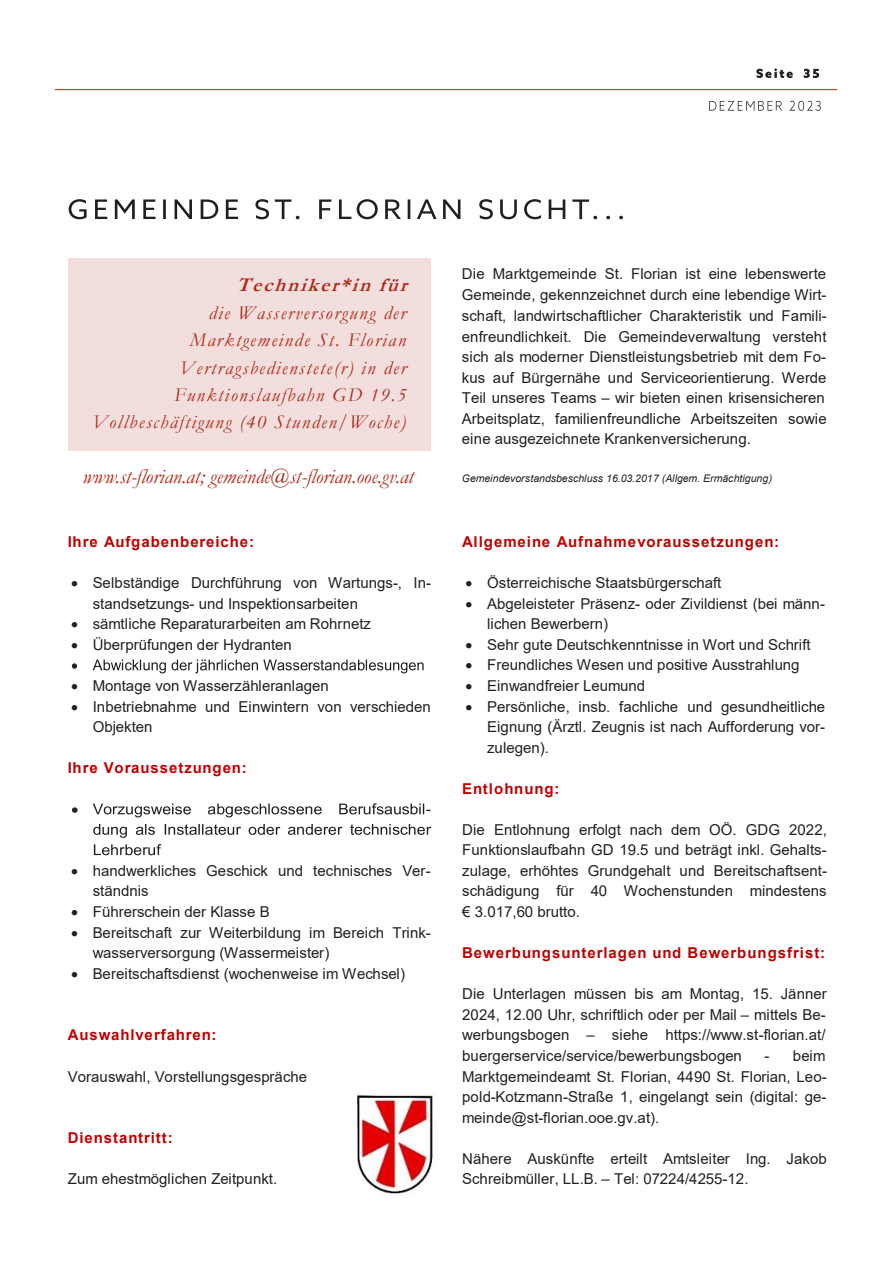
<style>
.page{position:relative;width:893px;height:1263px;background:#fff}
.page>*{position:absolute;margin:0;border:0;box-sizing:border-box;transform-origin:0 0}
.t1{font:italic 21px "Garamond";letter-spacing:-.005em;color:#ac2717}
.t2{font:italic 19.5px/27.5px "Garamond";letter-spacing:.08em;color:#ac2717;text-align:right}
.t3{font:italic 700 19.5px "Garamond";color:#ac2717}
.t4{font:15px/20.5px "Arial";letter-spacing:.005em;color:#231f20}
.t5{font:700 15px "Arial";letter-spacing:.065em;color:#c00000}
.t6{font:italic 10.5px "Arial";color:#231f20}
</style>
<div class="page">
<img style="left:756px;top:68px;width:48px;height:10px">
<img style="left:804px;top:68px;width:16px;height:10px">
<img style="left:709px;top:100px;width:112px;height:11px">
<hr style="left:55px;top:89px;width:782px;height:1px;background:#ac2717">
<div style="left:68px;top:258px;width:362px;height:192px;background:#f2dfdd"></div>
<svg style="left:72px;top:663px;width:5px;height:6px"></svg>
<svg style="left:93px;top:659px;width:331px;height:14px"></svg>
<svg style="left:72px;top:807px;width:6px;height:6px"></svg>
<svg style="left:93px;top:803px;width:337px;height:14px"></svg>
<svg style="left:93px;top:824px;width:338px;height:14px"></svg>
<svg style="left:94px;top:844px;width:67px;height:11px"></svg>
<svg style="left:69px;top:199px;width:391px;height:20px"></svg>
<svg style="left:479px;top:199px;width:144px;height:20px"></svg>
<img style="left:357px;top:1095px;width:76px;height:99px">
<h2 class="t3" style="left:236px;top:272px;width:180px">Techniker*in für</h2>
<h2 class="t2" style="left:92px;top:298px;width:316px">die Wasserversorgung der<br>Marktgemeinde St. Florian<br>Vertragsbedienstete(r) in der<br>Funktionslaufbahn GD 19.5<br>Vollbeschäftigung (40 Stunden/Woche)</h2>
<p class="t4" style="left:462px;top:264px;width:366px;text-align:justify">Die Marktgemeinde St. Florian ist eine lebenswerte Gemeinde, gekennzeichnet durch eine lebendige Wirt&shy;schaft, landwirtschaftlicher Charakteristik und Famili&shy;enfreundlichkeit. Die Gemeindeverwaltung versteht sich als moderner Dienstleistungsbetrieb mit dem Fo&shy;kus auf Bürgernähe und Serviceorientierung. Werde Teil unseres Teams – wir bieten einen krisensicheren Arbeitsplatz, familienfreundliche Arbeitszeiten sowie eine ausgezeichnete Krankenversicherung.</p>
<h1 class="t1" style="left:83px;top:462px;width:332px">www.st-florian.at; gemeinde@st-florian.ooe.gv.at</h1>
<p class="t6" style="left:462px;top:472px;width:312px">Gemeindevorstandsbeschluss 16.03.2017 (Allgem. Ermächtigung)</p>
<p class="t5" style="left:68px;top:531px;width:188px">Ihre Aufgabenbereiche:</p>
<p class="t4" style="left:93px;top:573px;width:340px;text-indent:-22px">• Selbständige Durchführung von Wartungs-, In&shy;standsetzungs- und Inspektionsarbeiten</p>
<p class="t4" style="left:71px;top:614px;width:301px">• sämtliche Reparaturarbeiten am Rohrnetz</p>
<p class="t4" style="left:71px;top:634px;width:222px">• Überprüfungen der Hydranten</p>
<p class="t4" style="left:71px;top:675px;width:259px">• Montage von Wasserzähleranlagen</p>
<p class="t4" style="left:93px;top:696px;width:339px;text-indent:-22px">• Inbetriebnahme und Einwintern von verschieden<br>Objekten</p>
<p class="t5" style="left:68px;top:757px;width:180px">Ihre Voraussetzungen:</p>
<p class="t4" style="left:93px;top:860px;width:339px;text-indent:-22px">• handwerkliches Geschick und technisches Ver&shy;ständnis</p>
<p class="t4" style="left:71px;top:901px;width:200px">• Führerschein der Klasse B</p>
<p class="t4" style="left:93px;top:922px;width:340px;text-indent:-22px">• Bereitschaft zur Weiterbildung im Bereich Trink&shy;wasserversorgung (Wassermeister)</p>
<p class="t4" style="left:71px;top:963px;width:336px">• Bereitschaftsdienst (wochenweise im Wechsel)</p>
<p class="t5" style="left:68px;top:1024px;width:150px">Auswahlverfahren:</p>
<p class="t4" style="left:68px;top:1066px;width:241px">Vorauswahl, Vorstellungsgespräche</p>
<p class="t5" style="left:68px;top:1127px;width:107px">Dienstantritt:</p>
<p class="t4" style="left:68px;top:1168px;width:211px">Zum ehestmöglichen Zeitpunkt.</p>
<p class="t5" style="left:462px;top:531px;width:319px">Allgemeine Aufnahmevoraussetzungen:</p>
<p class="t4" style="left:465px;top:572px;width:257px">• Österreichische Staatsbürgerschaft</p>
<p class="t4" style="left:487px;top:593px;width:339px;text-indent:-22px">• Abgeleisteter Präsenz- oder Zivildienst (bei männ&shy;lichen Bewerbern)</p>
<p class="t4" style="left:465px;top:634px;width:347px">• Sehr gute Deutschkenntnisse in Wort und Schrift</p>
<p class="t4" style="left:465px;top:655px;width:335px">• Freundliches Wesen und positive Ausstrahlung</p>
<p class="t4" style="left:465px;top:675px;width:181px">• Einwandfreier Leumund</p>
<p class="t4" style="left:487px;top:696px;width:340px;text-align:justify;text-indent:-22px">• Persönliche, insb. fachliche und gesundheitliche Eignung (Ärztl. Zeugnis ist nach Aufforderung vor&shy;zulegen).</p>
<p class="t5" style="left:462px;top:778px;width:99px">Entlohnung:</p>
<p class="t4" style="left:462px;top:819px;width:366px;text-align:justify">Die Entlohnung erfolgt nach dem OÖ. GDG 2022, Funktionslaufbahn GD 19.5 und beträgt inkl. Gehalts&shy;zulage, erhöhtes Grundgehalt und Bereitschaftsent&shy;schädigung für 40 Wochenstunden mindestens € 3.017,60 brutto.</p>
<p class="t5" style="left:462px;top:942px;width:364px">Bewerbungsunterlagen und Bewerbungsfrist:</p>
<p class="t4" style="left:462px;top:984px;width:366px;text-align:justify">Die Unterlagen müssen bis am Montag, 15. Jänner 2024, 12.00 Uhr, schriftlich oder per Mail – mittels Be&shy;werbungsbogen – siehe https://www.st-florian.at/ buergerservice/service/bewerbungsbogen</p>
<p class="t4" style="left:462px;top:1045px;width:366px;text-align:justify;text-indent:302px">- beim Marktgemeindeamt St. Florian, 4490 St. Florian, Leo&shy;pold-Kotzmann-Straße 1, eingelangt sein (digital: ge&shy;meinde@st-florian.ooe.gv.at).</p>
<p class="t4" style="left:462px;top:1148px;width:366px">Nähere Auskünfte erteilt Amtsleiter Ing. Jakob<br>Schreibmüller, LL.B. – Tel: 07224/4255-12.</p>
</div>
